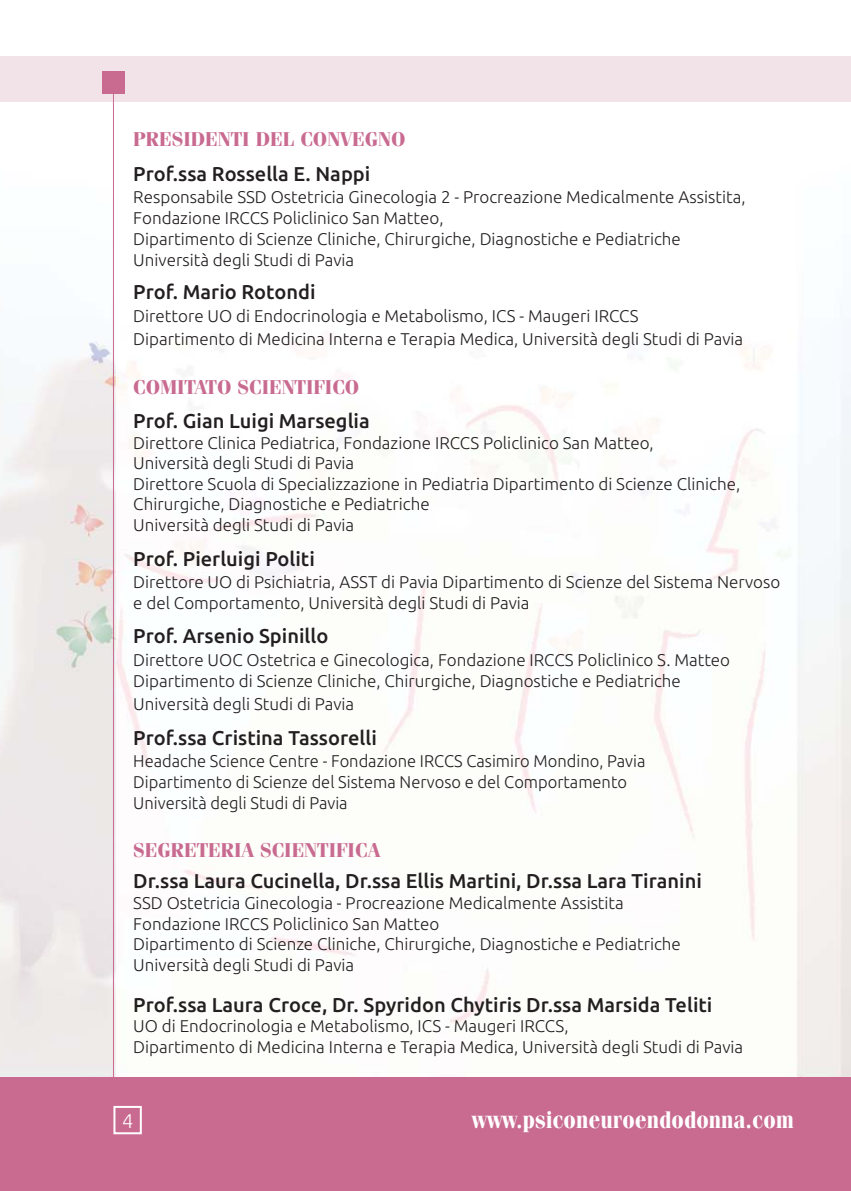
<style>
.page{position:relative;width:851px;height:1191px;background:#fff}
.page>*{position:absolute;margin:0;border:0;box-sizing:border-box;transform-origin:0 0}
.t1{font:700 24px "Fenice";color:#fff;scale:.9 1}
.t2{font:500 20px "Ubuntu";color:#231f20}
.t3{font:700 20px "Fenice";color:#c96b91}
.t4{font:300 20px "Ubuntu";color:#fff}
.t5{font:300 17px/20.6px "Ubuntu";color:#231f20}
</style>
<div class="page">
<img style="left:0;top:56px;width:850px;height:1021px">
<div style="left:0;top:1077px;width:850px;height:114px;background:#c96b91"></div>
<div style="left:0;top:57px;width:850px;height:45px;background:#f2e3e8"></div>
<div style="left:113px;top:1106px;width:29px;height:28px;border:2px solid #fff"></div>
<hr style="left:113px;top:89px;width:1px;height:989px;background:#c96b91">
<div style="left:102px;top:71px;width:23px;height:23px;background:#c96b91"></div>
<p class="t3" style="left:133px;top:132px;width:274px">PRESIDENTI DEL CONVEGNO</p>
<p class="t2" style="left:133px;top:165px;width:238px">Prof.ssa Rossella E. Nappi</p>
<p class="t5" style="left:133px;top:188px;width:613px">Responsabile SSD Ostetricia Ginecologia 2 - Procreazione Medicalmente Assistita, Fondazione IRCCS Policlinico San Matteo,<br>Dipartimento di Scienze Cliniche, Chirurgiche, Diagnostiche e Pediatriche Università degli Studi di Pavia</p>
<p class="t2" style="left:133px;top:284px;width:184px">Prof. Mario Rotondi</p>
<p class="t5" style="left:133px;top:305px;width:611px;line-height:23.4px">Direttore UO di Endocrinologia e Metabolismo, ICS - Maugeri IRCCS<br>Dipartimento di Medicina Interna e Terapia Medica, Università degli Studi di Pavia</p>
<p class="t3" style="left:133px;top:380px;width:227px">COMITATO SCIENTIFICO</p>
<p class="t2" style="left:133px;top:412px;width:238px">Prof. Gian Luigi Marseglia</p>
<p class="t5" style="left:133px;top:433px;width:608px">Direttore Clinica Pediatrica, Fondazione IRCCS Policlinico San Matteo,<br>Università degli Studi di Pavia<br>Direttore Scuola di Specializzazione in Pediatria Dipartimento di Scienze Cliniche, Chirurgiche, Diagnostiche e Pediatriche<br>Università degli Studi di Pavia</p>
<p class="t2" style="left:133px;top:550px;width:183px">Prof. Pierluigi Politi</p>
<p class="t5" style="left:133px;top:573px;width:648px">Direttore UO di Psichiatria, ASST di Pavia Dipartimento di Scienze del Sistema Nervoso e del Comportamento, Università degli Studi di Pavia</p>
<p class="t2" style="left:133px;top:628px;width:196px">Prof. Arsenio Spinillo</p>
<p class="t5" style="left:133px;top:650px;width:598px">Direttore UOC Ostetrica e Ginecologica, Fondazione IRCCS Policlinico S. Matteo<br>Dipartimento di Scienze Cliniche, Chirurgiche, Diagnostiche e Pediatriche</p>
<p class="t5" style="left:133px;top:694px;width:222px">Università degli Studi di Pavia</p>
<p class="t2" style="left:133px;top:729px;width:245px">Prof.ssa Cristina Tassorelli</p>
<p class="t5" style="left:133px;top:752px;width:513px">Headache Science Centre - Fondazione IRCCS Casimiro Mondino, Pavia<br>Dipartimento di Scienze del Sistema Nervoso e del Comportamento<br>Università degli Studi di Pavia</p>
<p class="t3" style="left:133px;top:843px;width:248px">SEGRETERIA SCIENTIFICA</p>
<p class="t2" style="left:133px;top:873px;width:570px">Dr.ssa Laura Cucinella, Dr.ssa Ellis Martini, Dr.ssa Lara Tiranini</p>
<p class="t5" style="left:133px;top:893px;width:549px">SSD Ostetricia Ginecologia - Procreazione Medicalmente Assistita Fondazione IRCCS Policlinico San Matteo<br>Dipartimento di Scienze Cliniche, Chirurgiche, Diagnostiche e Pediatriche Università degli Studi di Pavia</p>
<p class="t2" style="left:133px;top:996px;width:580px">Prof.ssa Laura Croce, Dr. Spyridon Chytiris Dr.ssa Marsida Teliti</p>
<p class="t5" style="left:133px;top:1017px;width:611px">UO di Endocrinologia e Metabolismo, ICS - Maugeri IRCCS,<br>Dipartimento di Medicina Interna e Terapia Medica, Università degli Studi di Pavia</p>
<p class="t4" style="left:122px;top:1112px;width:13px">4</p>
<h1 class="t1" style="left:472px;top:1111px;width:359px">www.psiconeuroendodonna.com</h1>
</div>
